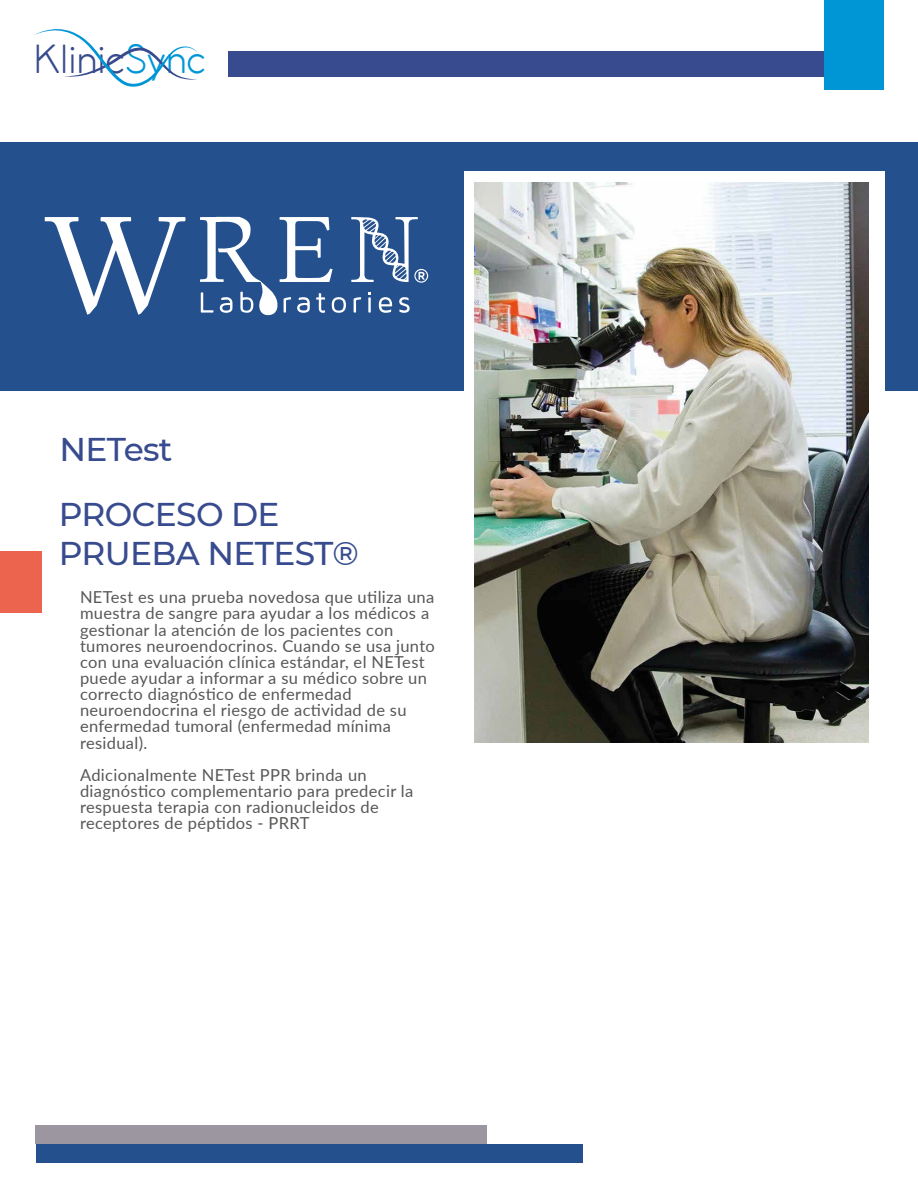
<style>
.page{position:relative;width:918px;height:1188px;background:#fff}
.page>*{position:absolute;margin:0;border:0;box-sizing:border-box;transform-origin:0 0}
.t1{font:300 37.95px "COCOMAT";color:#374b8e}
.t2{font:500 32.85px/64.5px "Montserrat";letter-spacing:-.02em;color:#374b8e}
.t3{font:16.5px/16.2px "Lato";letter-spacing:.02em;color:#575756}
.s1{color:#0096d6}
</style>
<div class="page">
<div style="left:36px;top:1125px;width:451px;height:19px;background:#9b96a0"></div>
<div style="left:36px;top:1144px;width:547px;height:19px;background:#24508d"></div>
<svg style="left:34px;top:29px;width:164px;height:58px"></svg>
<div style="left:228px;top:51px;width:643px;height:26px;background:#374b8e"></div>
<div style="left:824px;top:0;width:60px;height:90px;background:#0096d6"></div>
<div style="left:0;top:142px;width:918px;height:248px;background:#24508d"></div>
<div style="left:464px;top:172px;width:420px;height:223px;background:#fff"></div>
<img style="left:474px;top:182px;width:395px;height:560px">
<svg style="left:45px;top:217px;width:141px;height:98px"></svg>
<svg style="left:200px;top:217px;width:228px;height:98px"></svg>
<div style="left:0;top:551px;width:42px;height:62px;background:#ec644e"></div>
<h1 class="t1" style="left:34px;top:38px;width:173px">Klinic<span class="s1">Sync</span></h1>
<h2 class="t2" style="left:59px;top:416px;width:222px">NETest<br>PROCESO DE</h2>
<h2 class="t2" style="left:59px;top:520px;width:301px">PRUEBA NETEST®</h2>
<p class="t3" style="left:80px;top:589px;width:356px">NETest es una prueba novedosa que utiliza una muestra de sangre para ayudar a los médicos a gestionar la atención de los pacientes con tumores neuroendocrinos. Cuando se usa junto con una evaluación clínica estándar, el NETest puede ayudar a informar a su médico sobre un correcto diagnóstico de enfermedad neuroendocrina el riesgo de actividad de su enfermedad tumoral (enfermedad mínima residual).</p>
<p class="t3" style="left:80px;top:766px;width:335px">Adicionalmente NETest PPR brinda un diagnóstico complementario para predecir la respuesta terapia con radionucleidos de receptores de péptidos - PRRT</p>
</div>
